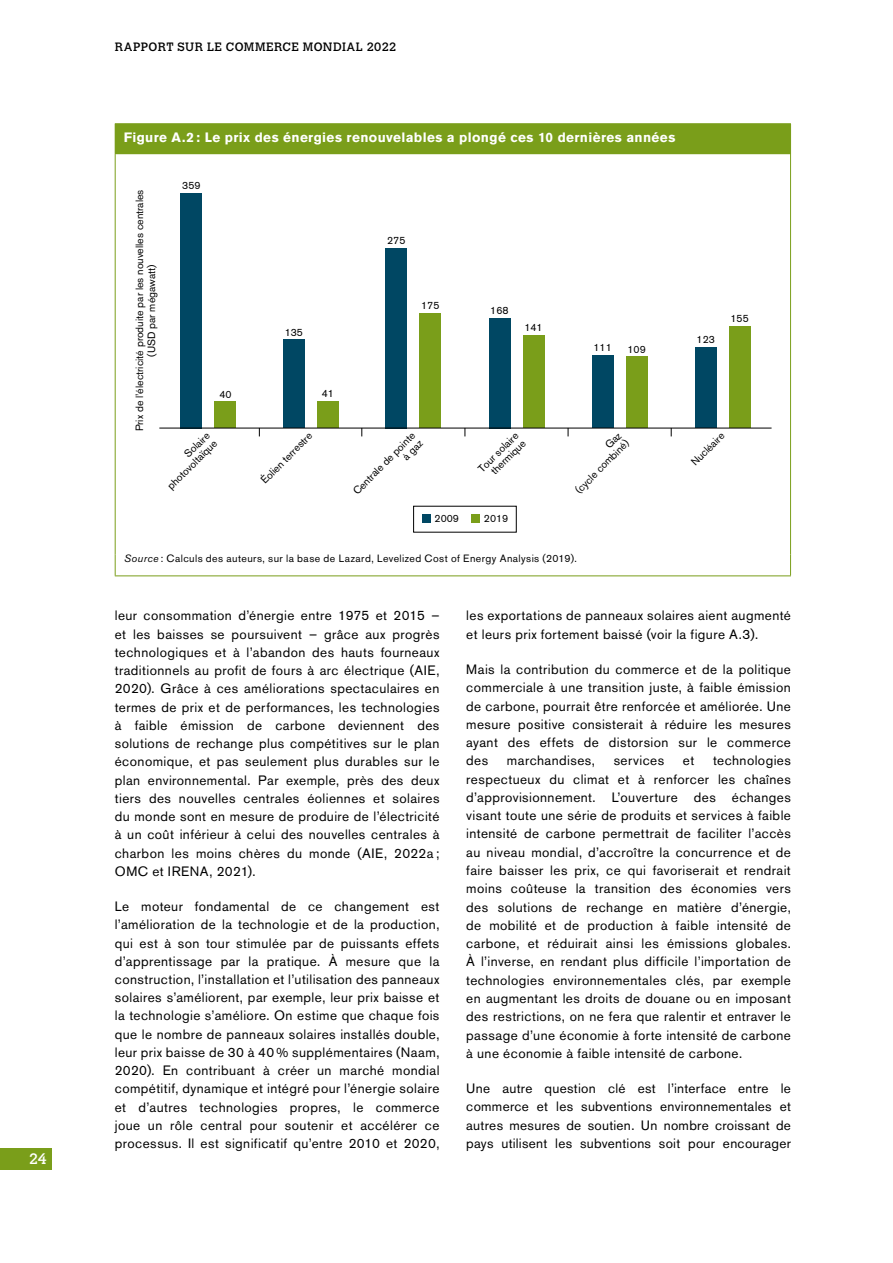
<style>
.page{position:relative;width:893px;height:1263px;background:#fff}
.page>*{position:absolute;margin:0;border:0;box-sizing:border-box;transform-origin:0 0}
.t1{font:15px "Calvert MT Std";color:#fff}
.t2{font:13.5px/18.3px "Akzidenz Grotesk BE";letter-spacing:.03em;color:#000;text-align:justify}
.t3{font:700 13.5px "Akzidenz Grotesk BE";letter-spacing:.03em;color:#fff}
.t4{font:12px "Calvert MT Std";letter-spacing:.035em;color:#000}
.t5{font:10.5px/10.5px "Akzidenz Grotesk BE";color:#000;text-align:right}
.t6{font:10.5px "Akzidenz Grotesk BE";letter-spacing:.04em;color:#000}
.s1{font-style:italic}
</style>
<div class="page">
<div style="left:0;top:1148px;width:51px;height:21px;background:#7a9e1a"></div>
<div style="left:115px;top:124px;width:675px;height:29px;background:#7a9e1a"></div>
<hr style="left:115px;top:123px;width:676px;height:1px;background:#7a9e1a">
<svg style="left:790px;top:124px;width:1px;height:29px"></svg>
<hr style="left:115px;top:153px;width:1px;height:402px;background:#7a9e1a">
<hr style="left:116px;top:153px;width:674px;height:1px;background:#7a9e1a">
<hr style="left:790px;top:153px;width:1px;height:402px;background:#7a9e1a">
<svg style="left:115px;top:555px;width:1px;height:20px"></svg>
<svg style="left:790px;top:555px;width:1px;height:20px"></svg>
<hr style="left:115px;top:575px;width:676px;height:1px;background:#7a9e1a">
<div style="left:215px;top:402px;width:21px;height:26px;background:#7a9e1a"></div>
<div style="left:181px;top:193px;width:21px;height:235px;background:#004763"></div>
<div style="left:283px;top:340px;width:22px;height:88px;background:#004763"></div>
<div style="left:317px;top:401px;width:22px;height:27px;background:#7a9e1a"></div>
<div style="left:420px;top:313px;width:21px;height:115px;background:#7a9e1a"></div>
<div style="left:386px;top:248px;width:21px;height:180px;background:#004763"></div>
<div style="left:523px;top:336px;width:21px;height:92px;background:#7a9e1a"></div>
<div style="left:489px;top:318px;width:21px;height:110px;background:#004763"></div>
<div style="left:626px;top:357px;width:21px;height:71px;background:#7a9e1a"></div>
<div style="left:592px;top:355px;width:21px;height:73px;background:#004763"></div>
<div style="left:729px;top:327px;width:21px;height:101px;background:#7a9e1a"></div>
<div style="left:695px;top:347px;width:21px;height:81px;background:#004763"></div>
<hr style="left:159px;top:428px;width:613px;height:1px;background:#000">
<div style="left:422px;top:515px;width:8px;height:8px;background:#004763"></div>
<div style="left:471px;top:515px;width:9px;height:8px;background:#7a9e1a"></div>
<p class="t1" style="left:29px;top:1150px;width:19px">24</p>
<p class="t4" style="left:115px;top:40px;width:283px">RAPPORT SUR LE COMMERCE MONDIAL 2022</p>
<p class="t3" style="left:124px;top:130px;width:553px">Figure A.2 : Le prix des énergies renouvelables a plongé ces 10 dernières années</p>
<p class="t5" style="left:133px;top:431px;width:243px;line-height:12px;text-align:center;rotate:-90deg">Prix de l’électricité produite par les nouvelles centrales (USD par mégawatt)</p>
<p class="t5" style="left:182px;top:180px;width:20px">359</p>
<p class="t5" style="left:219px;top:389px;width:14px">40</p>
<p class="t5" style="left:285px;top:327px;width:20px">135</p>
<p class="t5" style="left:322px;top:388px;width:14px">41</p>
<p class="t5" style="left:387px;top:235px;width:20px">275</p>
<p class="t5" style="left:421px;top:300px;width:20px">175</p>
<p class="t5" style="left:490px;top:305px;width:20px">168</p>
<p class="t5" style="left:524px;top:322px;width:20px">141</p>
<p class="t5" style="left:593px;top:342px;width:20px">111</p>
<p class="t5" style="left:627px;top:344px;width:20px">109</p>
<p class="t5" style="left:697px;top:334px;width:20px">123</p>
<p class="t5" style="left:730px;top:313px;width:20px">155</p>
<p class="t5" style="left:158px;top:476px;width:67px;rotate:-45deg">Solaire photovoltaïque</p>
<p class="t5" style="left:259px;top:478px;width:69px;rotate:-45deg">Éolien terrestre</p>
<p class="t5" style="left:351px;top:489px;width:85px;rotate:-45deg">Centrale de pointe à gaz</p>
<p class="t5" style="left:476px;top:467px;width:54px;rotate:-45deg">Tour solaire thermique</p>
<p class="t5" style="left:566px;top:480px;width:72px;rotate:-45deg">Gaz<br>(cycle combiné)</p>
<p class="t5" style="left:689px;top:460px;width:44px;rotate:-45deg">Nucléaire</p>
<p class="t5" style="left:435px;top:513px;width:26px">2009</p>
<p class="t5" style="left:484px;top:513px;width:26px">2019</p>
<p class="t6" style="left:124px;top:553px;width:454px"><span class="s1">Source</span> : Calculs des auteurs, sur la base de Lazard, Levelized Cost of Energy Analysis (2019).</p>
<p class="t2" style="left:115px;top:606px;width:326px">leur consommation d’énergie entre 1975 et 2015 – et les baisses se poursuivent – grâce aux progrès technologiques et à l’abandon des hauts fourneaux traditionnels au profit de fours à arc électrique (AIE, 2020). Grâce à ces améliorations spectaculaires en termes de prix et de performances, les technologies à faible émission de carbone deviennent des solutions de rechange plus compétitives sur le plan économique, et pas seulement plus durables sur le plan environnemental. Par exemple, près des deux tiers des nouvelles centrales éoliennes et solaires du monde sont en mesure de produire de l’électricité à un coût inférieur à celui des nouvelles centrales à charbon les moins chères du monde (AIE, 2022a ; OMC et IRENA, 2021).</p>
<p class="t2" style="left:115px;top:897px;width:326px">Le moteur fondamental de ce changement est l’amélioration de la technologie et de la production, qui est à son tour stimulée par de puissants effets d’apprentissage par la pratique. À mesure que la construction, l’installation et l’utilisation des panneaux solaires s’améliorent, par exemple, leur prix baisse et la technologie s’améliore. On estime que chaque fois que le nombre de panneaux solaires installés double, leur prix baisse de 30 à 40 % supplémentaires (Naam, 2020). En contribuant à créer un marché mondial compétitif, dynamique et intégré pour l’énergie solaire et d’autres technologies propres, le commerce joue un rôle central pour soutenir et accélérer ce processus. Il est significatif qu’entre 2010 et 2020,</p>
<p class="t2" style="left:466px;top:606px;width:326px">les exportations de panneaux solaires aient augmenté et leurs prix fortement baissé (voir la figure A.3).</p>
<p class="t2" style="left:466px;top:660px;width:326px">Mais la contribution du commerce et de la politique commerciale à une transition juste, à faible émission de carbone, pourrait être renforcée et améliorée. Une mesure positive consisterait à réduire les mesures ayant des effets de distorsion sur le commerce des</p>
<p class="t2" style="left:466px;top:751px;width:326px;text-indent:247px">technologies respectueux du climat et à renforcer les chaînes d’approvisionnement. L’ouverture des échanges visant toute une série de produits et services à faible intensité de carbone permettrait de faciliter l’accès au niveau mondial, d’accroître la concurrence et de faire baisser les prix, ce qui favoriserait et rendrait moins coûteuse la transition des économies vers des solutions de rechange en matière d’énergie, de mobilité et de production à faible intensité de carbone, et réduirait ainsi les émissions globales.<br>À l’inverse, en rendant plus difficile l’importation de technologies environnementales clés, par exemple en augmentant les droits de douane ou en imposant des restrictions, on ne fera que ralentir et entraver le passage d’une économie à forte intensité de carbone à une économie à faible intensité de carbone.</p>
<p class="t2" style="left:466px;top:1079px;width:326px">Une autre question clé est l’interface entre le commerce et les subventions environnementales et autres mesures de soutien. Un nombre croissant de pays utilisent les subventions soit pour encourager</p>
<p class="t2" style="left:507px;top:751px;width:90px">marchandises,</p>
<p class="t2" style="left:614px;top:751px;width:52px">services</p>
<p class="t2" style="left:683px;top:751px;width:13px">et</p>
</div>
